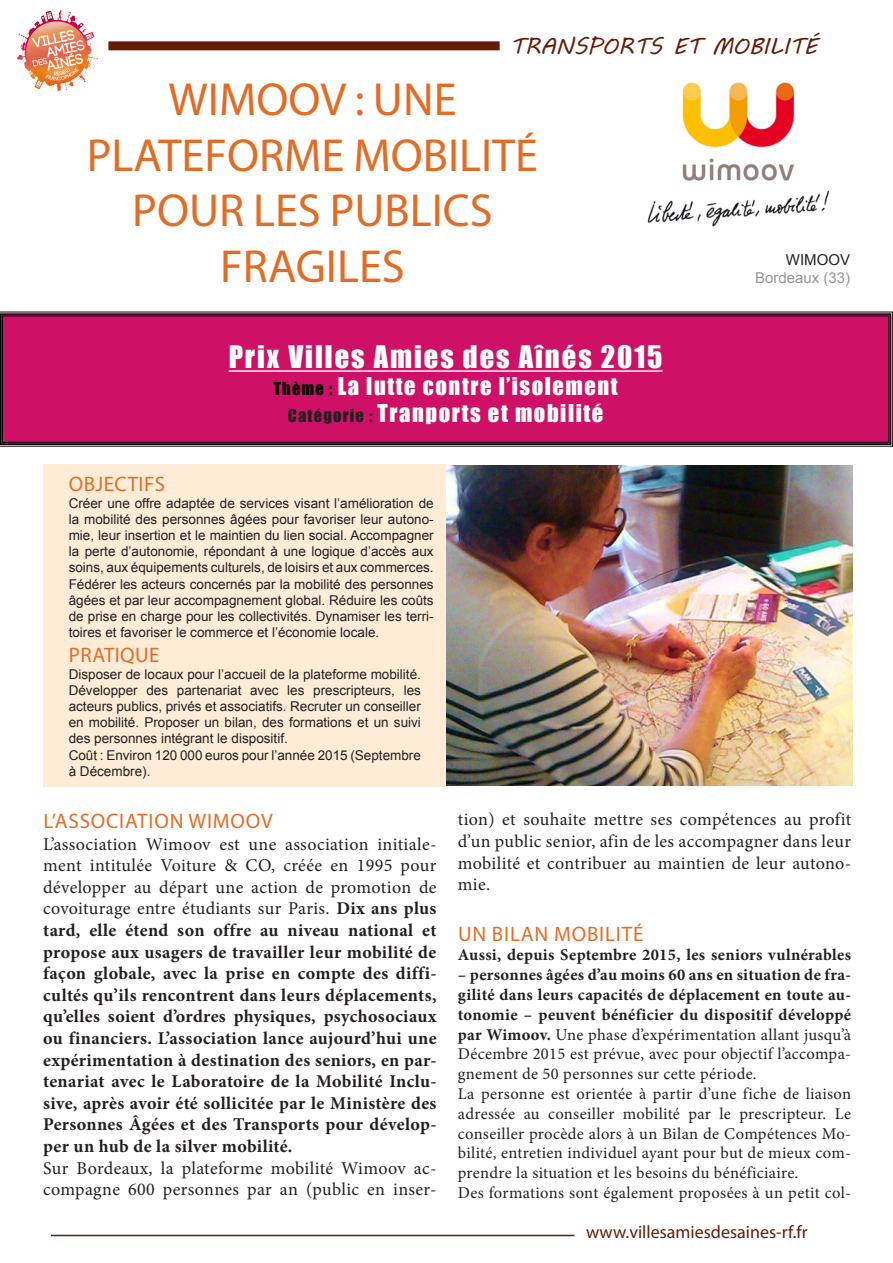
<style>
.page{position:relative;width:893px;height:1263px;background:#fff}
.page>*{position:absolute;margin:0;border:0;box-sizing:border-box;transform-origin:0 0}
.t1{font:46.5px/55.8px "Myriad Pro";color:#e36c25;text-align:center}
.t2{font:28.5px "Impact";letter-spacing:.07em;color:#fff}
.t3{font:22.5px "Impact";letter-spacing:.07em;color:#fff}
.t4{font:22.5px "MV Boli";color:#631d06}
.t5{font:21px "Myriad Pro";letter-spacing:.04em;color:#e36c25}
.t6{font:21px "Myriad Pro";letter-spacing:.02em;color:#e36c25}
.t7{font:700 18px/21.6px "Minion Pro";letter-spacing:.02em;color:#231f20;text-align:justify}
.t8{font:18px/21.6px "Minion Pro";letter-spacing:.02em;color:#231f20}
.t9{font:18px "Myriad Pro";color:#631d06}
.t10{font:700 16.5px/19.8px "Minion Pro";letter-spacing:.02em;color:#231f20;text-align:justify}
.t11{font:16.5px/19.8px "Minion Pro";letter-spacing:.02em;color:#231f20;text-align:justify}
.t12{font:15px "Arial";color:#939598}
.t13{font:15px "Arial";color:#231f20}
.t14{font:13.5px/16.2px "Arial";color:#231f20;text-align:justify}
.s1{font-size:16.5px;color:#000}
.s2{font-size:16.5px;color:#231f20}
.s3{font-weight:400}
</style>
<div class="page">
<div style="left:43px;top:465px;width:403px;height:322px;background:#feecd7"></div>
<img style="left:446px;top:466px;width:406px;height:319px">
<div style="left:108px;top:41px;width:392px;height:9px;background:#631d06"></div>
<img style="left:18px;top:10px;width:79px;height:80px">
<hr style="left:51px;top:1235px;width:523px;height:1px;background:#631d06">
<img style="left:647px;top:82px;width:181px;height:145px">
<div style="left:0;top:311px;width:893px;height:136px;background:#cf1067"></div>
<div style="left:0;top:313px;width:891px;height:132px;border:1px solid #000"></div>
<div style="left:2px;top:316px;width:887px;height:127px;border:1px solid #000"></div>
<p class="t4" style="left:510px;top:30px;width:309px">TRANSPORTS ET MOBILITÉ</p>
<p class="t1" style="left:169px;top:71px;width:289px">WIMOOV : UNE</p>
<p class="t1" style="left:87px;top:126px;width:453px">PLATEFORME MOBILITÉ<br>POUR LES PUBLICS</p>
<p class="t1" style="left:220px;top:238px;width:186px">FRAGILES</p>
<p class="t2" style="left:229px;top:335px;width:435px">Prix Villes Amies des Aînés 2015</p>
<p class="t3" style="left:273px;top:369px;width:346px"><span class="s1">Thème :</span> La lutte contre l’isolement</p>
<p class="t3" style="left:288px;top:396px;width:317px"><span class="s2">Catégorie :</span> Tranports et mobilité</p>
<p class="t6" style="left:69px;top:471px;width:98px">OBJECTIFS</p>
<p class="t14" style="left:69px;top:495px;width:366px">Créer une offre adaptée de services visant l’amélioration de la mobilité des personnes âgées pour favoriser leur autono&shy;mie, leur insertion et le maintien du lien social. Accompagner la perte d’autonomie, répondant à une logique d’accès aux soins, aux équipements culturels, de loisirs et aux commerces.<br>Fédérer les acteurs concernés par la mobilité des personnes âgées et par leur accompagnement global. Réduire les coûts de prise en charge pour les collectivités. Dynamiser les terri&shy;toires et favoriser le commerce et l’économie locale.</p>
<p class="t6" style="left:69px;top:642px;width:92px">PRATIQUE</p>
<p class="t14" style="left:69px;top:666px;width:354px">Disposer de locaux pour l’accueil de la plateforme mobilité.<br>Développer des partenariat avec les prescripteurs, les acteurs publics, privés et associatifs. Recruter un conseiller en mobilité. Proposer un bilan, des formations et un suivi des personnes intégrant le dispositif.</p>
<p class="t14" style="left:69px;top:747px;width:354px">Coût : Environ 120 000 euros pour l’année 2015 (Septembre à Décembre).</p>
<p class="t13" style="left:786px;top:250px;width:66px">WIMOOV</p>
<p class="t12" style="left:755px;top:268px;width:97px">Bordeaux (33)</p>
<p class="t5" style="left:43px;top:808px;width:231px">L’ASSOCIATION WIMOOV</p>
<p class="t7" style="left:43px;top:833px;width:395px"><span class="s3">L’association Wimoov est une association initiale&shy;ment intitulée Voiture &amp; CO, créée en 1995 pour développer au départ une action de promotion de covoiturage entre étudiants sur Paris.</span> Dix ans plus tard, elle étend son offre au niveau national et propose aux usagers de travailler leur mobilité de façon globale, avec la prise en compte des diffi&shy;cultés qu’ils rencontrent dans leurs déplacements, qu’elles soient d’ordres physiques, psychosociaux ou financiers. L’association lance aujourd’hui une expérimentation à destination des seniors, en par&shy;tenariat avec le Laboratoire de la Mobilité Inclu&shy;sive, après avoir été sollicitée par le Ministère des Personnes Âgées et des Transports pour dévelop&shy;per un hub de la silver mobilité.</p>
<p class="t8" style="left:43px;top:1157px;width:395px">Sur Bordeaux, la plateforme mobilité Wimoov ac&shy;compagne 600 personnes par an (public en inser-</p>
<p class="t8" style="left:458px;top:809px;width:395px;text-align:justify">tion) et souhaite mettre ses compétences au profit d’un public senior, afin de les accompagner dans leur mobilité et contribuer au maintien de leur autono&shy;mie.</p>
<p class="t5" style="left:458px;top:920px;width:187px">UN BILAN MOBILITÉ</p>
<p class="t10" style="left:458px;top:945px;width:395px">Aussi, depuis Septembre 2015, les seniors vulnérables</p>
<p class="t10" style="left:458px;top:965px;width:395px">– personnes âgées d’au moins 60 ans en situation de fra&shy;gilité dans leurs capacités de déplacement en toute au&shy;tonomie – peuvent bénéficier du dispositif développé par Wimoov. <span class="s3">Une phase d’expérimentation allant jusqu’à Décembre 2015 est prévue, avec pour objectif l’accompa&shy;gnement de 50 personnes sur cette période.</span></p>
<p class="t11" style="left:458px;top:1084px;width:395px">La personne est orientée à partir d’une fiche de liaison adressée au conseiller mobilité par le prescripteur. Le conseiller procède alors à un Bilan de Compétences Mo&shy;bilité, entretien individuel ayant pour but de mieux com&shy;prendre la situation et les besoins du bénéficiaire.</p>
<p class="t11" style="left:458px;top:1183px;width:395px">Des formations sont également proposées à un petit col-</p>
<p class="t9" style="left:586px;top:1221px;width:223px">www.villesamiesdesaines-rf.fr</p>
</div>
